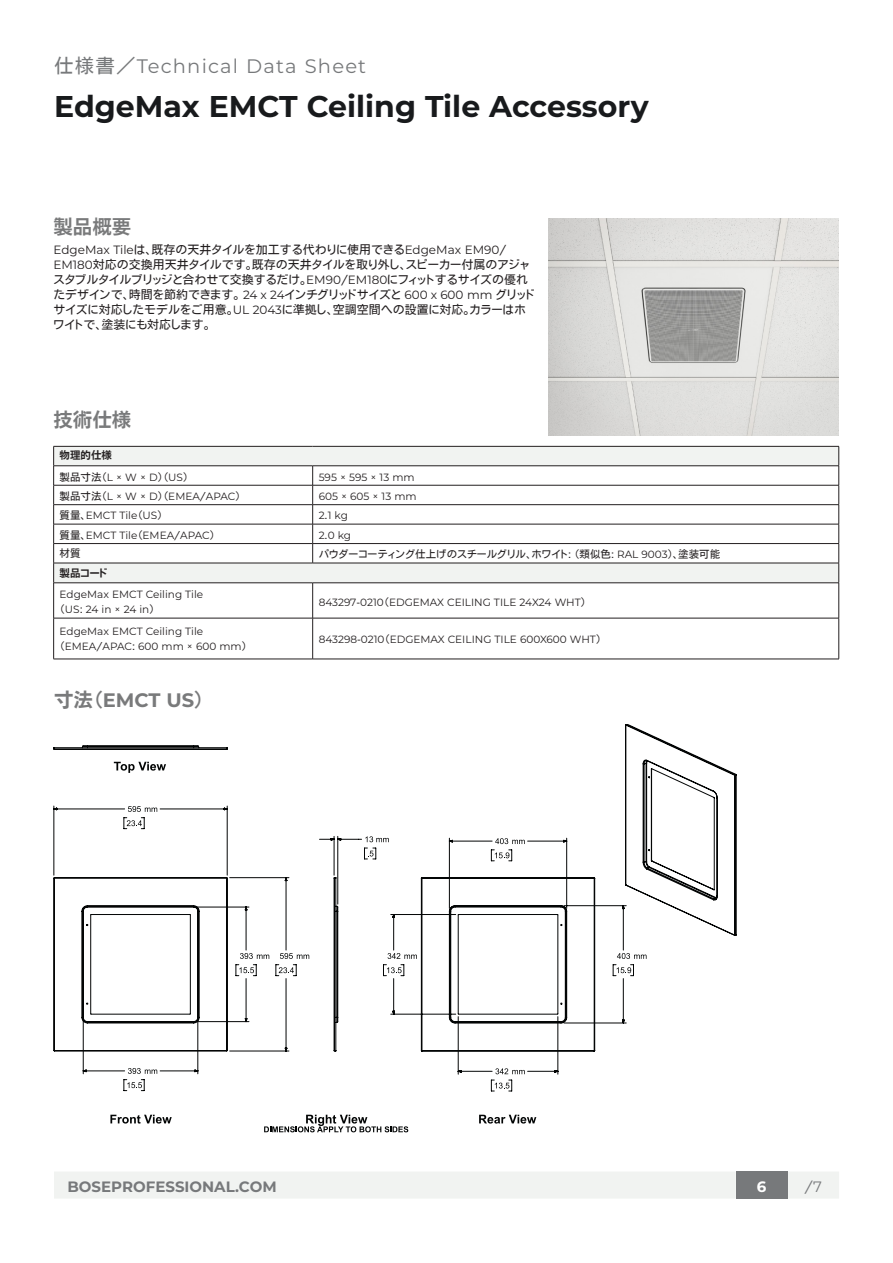
<style>
.page{position:relative;width:893px;height:1263px;background:#fff}
.page>*{position:absolute;margin:0;border:0;box-sizing:border-box;transform-origin:0 0}
.t1{font:700 30px "Montserrat";color:#181a1c}
.t2{font:19.5px "Montserrat";letter-spacing:.06em;color:#77797b}
.Subheads{font:700 19.5px "Montserrat";color:#797a7b}
.Text_Headers{font:19.5px "Motoya Ex Cedar W5 90 mskp RKSJ H";color:#797a7b}
.t3{font:700 15px "Montserrat";color:#77797b}
.t4{font:15px "Motoya Ex Cedar W3 90 mskp RKSJ H";color:#77797b}
.t5{font:700 15px "Montserrat";color:#fff}
.Text_Headers-2{font:12px/15px "Motoya Ex Cedar W3 90 mskp RKSJ H";color:#231f20}
.Text_Plain_Table_Cell{font:10.5px/15px "Montserrat";color:#231f20}
.Text_Plain_Table_Cell-2{font:10.5px "Motoya Ex Cedar W3 90 mskp RKSJ H";color:#231f20}
.Text_Table_Heading{font:10.5px "Motoya Ex Cedar W5 90 mskp RKSJ H";color:#231f20}
.s1{font-family:"Motoya Ex Cedar W3 90 mskp RKSJ H"}
.s2{font-family:"Montserrat"}
.s3{font-family:"Motoya Ex Cedar W5 90 mskp RKSJ H";font-weight:400}
</style>
<div class="page">
<div style="left:54px;top:1171px;width:785px;height:27px;background:#f1f3f1"></div>
<div style="left:736px;top:1171px;width:51px;height:27px;background:#77797b"></div>
<svg style="left:54px;top:447px;width:784px;height:135px"></svg>
<svg style="left:838px;top:447px;width:1px;height:135px"></svg>
<hr style="left:838px;top:583px;width:1px;height:35px;background:#231f20">
<hr style="left:838px;top:618px;width:1px;height:41px;background:#231f20">
<hr style="left:53px;top:446px;width:260px;height:1px;background:#231f20">
<hr style="left:313px;top:446px;width:526px;height:1px;background:#231f20">
<hr style="left:53px;top:465px;width:260px;height:1px;background:#231f20">
<hr style="left:313px;top:465px;width:526px;height:1px;background:#231f20">
<hr style="left:53px;top:485px;width:260px;height:1px;background:#231f20">
<hr style="left:313px;top:485px;width:526px;height:1px;background:#231f20">
<hr style="left:53px;top:504px;width:260px;height:1px;background:#231f20">
<hr style="left:313px;top:504px;width:526px;height:1px;background:#231f20">
<hr style="left:53px;top:524px;width:260px;height:1px;background:#231f20">
<hr style="left:313px;top:524px;width:526px;height:1px;background:#231f20">
<hr style="left:313px;top:543px;width:526px;height:1px;background:#231f20">
<svg style="left:312px;top:466px;width:1px;height:97px"></svg>
<hr style="left:313px;top:582px;width:526px;height:1px;background:#231f20">
<hr style="left:313px;top:618px;width:526px;height:1px;background:#231f20">
<hr style="left:313px;top:659px;width:526px;height:1px;background:#231f20">
<hr style="left:53px;top:543px;width:260px;height:1px;background:#231f20">
<hr style="left:53px;top:563px;width:260px;height:1px;background:#231f20">
<svg style="left:53px;top:446px;width:1px;height:136px"></svg>
<hr style="left:313px;top:563px;width:526px;height:1px;background:#231f20">
<hr style="left:53px;top:582px;width:260px;height:1px;background:#231f20">
<hr style="left:53px;top:583px;width:1px;height:35px;background:#231f20">
<hr style="left:312px;top:583px;width:1px;height:35px;background:#231f20">
<hr style="left:53px;top:618px;width:260px;height:1px;background:#231f20">
<hr style="left:53px;top:618px;width:1px;height:41px;background:#231f20">
<hr style="left:312px;top:618px;width:1px;height:41px;background:#231f20">
<hr style="left:53px;top:659px;width:260px;height:1px;background:#231f20">
<img style="left:549px;top:218px;width:289px;height:217px">
<svg style="left:110px;top:1115px;width:62px;height:8px"></svg>
<svg style="left:479px;top:1115px;width:57px;height:8px"></svg>
<svg style="left:264px;top:1115px;width:144px;height:17px"></svg>
<svg style="left:54px;top:724px;width:682px;height:235px"></svg>
<svg style="left:54px;top:806px;width:580px;height:285px"></svg>
<h2 class="t2" style="left:54px;top:53px;width:314px"><span class="s1">仕様書／</span>Technical Data Sheet</h2>
<p class="t1" style="left:54px;top:85px;width:596px">EdgeMax EMCT Ceiling Tile Accessory</p>
<p class="Text_Headers" style="left:53px;top:217px;width:80px">製品概要</p>
<p class="Text_Headers-2" style="left:53px;top:241px;width:483px"><span class="s2">EdgeMax Tile</span>は、既存の天井タイルを加工する代わりに使用できる<span class="s2">EdgeMax EM90</span>/ <span class="s2">EM180</span>対応の交換用天井タイルです。既存の天井タイルを取り外し、スピーカー付属のアジャスタブルタイルブリッジと合わせて交換するだけ。<span class="s2">EM90</span>/<span class="s2">EM180</span>にフィットするサイズの優れたデザインで、時間を節約できます。 <span class="s2">24 x 24</span>インチグリッドサイズと <span class="s2">600 x 600 mm</span> グリッドサイズに対応したモデルをご用意。<span class="s2">UL 2043</span>に準拠し、空調空間への設置に対応。カラーはホワイトで、塗装にも対応します。</p>
<p class="Text_Headers" style="left:53px;top:410px;width:80px">技術仕様</p>
<p class="Text_Table_Heading" style="left:60px;top:450px;width:54px">物理的仕様</p>
<p class="Text_Plain_Table_Cell-2" style="left:60px;top:471px;width:130px">製品寸法（<span class="s2">L × W × D</span>）（<span class="s2">US</span>）</p>
<p class="Text_Plain_Table_Cell" style="left:319px;top:469px;width:98px">595 × 595 × 13 mm</p>
<p class="Text_Plain_Table_Cell" style="left:60px;top:488px;width:183px"><span class="s1">製品寸法（</span>L × W × D<span class="s1">）（</span>EMEA<span class="s1">/</span>APAC<span class="s1">）</span></p>
<p class="Text_Plain_Table_Cell" style="left:319px;top:488px;width:100px">605 × 605 × 13 mm</p>
<p class="Text_Plain_Table_Cell" style="left:60px;top:508px;width:105px"><span class="s1">質量、</span>EMCT Tile<span class="s1">（</span>US<span class="s1">）</span></p>
<p class="Text_Plain_Table_Cell" style="left:319px;top:508px;width:31px">2<span class="s1">.</span>1 kg</p>
<p class="Text_Plain_Table_Cell" style="left:60px;top:527px;width:157px"><span class="s1">質量、</span>EMCT Tile<span class="s1">（</span>EMEA<span class="s1">/</span>APAC<span class="s1">）</span></p>
<p class="Text_Plain_Table_Cell" style="left:319px;top:527px;width:34px">2<span class="s1">.</span>0 kg</p>
<p class="Text_Plain_Table_Cell-2" style="left:60px;top:548px;width:22px">材質</p>
<p class="Text_Plain_Table_Cell-2" style="left:319px;top:549px;width:403px">パウダーコーティング仕上げのスチールグリル、ホワイト: （類似色: <span class="s2">RAL 9003</span>）、塗装可能</p>
<p class="Text_Table_Heading" style="left:60px;top:568px;width:49px">製品コード</p>
<p class="Text_Plain_Table_Cell" style="left:60px;top:586px;width:145px">EdgeMax EMCT Ceiling Tile<span class="s1">（</span>US<span class="s1">:</span> 24 in × 24 in<span class="s1">）</span></p>
<p class="Text_Plain_Table_Cell" style="left:319px;top:594px;width:269px">843297<span class="s1">-</span>0210<span class="s1">（</span>EDGEMAX CEILING TILE 24X24 WHT<span class="s1">）</span></p>
<p class="Text_Plain_Table_Cell" style="left:60px;top:624px;width:189px">EdgeMax EMCT Ceiling Tile<span class="s1">（</span>EMEA<span class="s1">/</span>APAC<span class="s1">:</span> 600 mm × 600 mm<span class="s1">）</span></p>
<p class="Text_Plain_Table_Cell" style="left:319px;top:631px;width:284px">843298<span class="s1">-</span>0210<span class="s1">（</span>EDGEMAX CEILING TILE 600X600 WHT<span class="s1">）</span></p>
<p class="Subheads" style="left:54px;top:686px;width:152px"><span class="s3">寸法（</span>EMCT US<span class="s3">）</span></p>
<h3 class="t3" style="left:68px;top:1176px;width:211px">BOSEPROFESSIONAL.COM</h3>
<h3 class="t5" style="left:757px;top:1176px;width:11px">6</h3>
<h3 class="t4" style="left:805px;top:1179px;width:19px">/<span class="s2">7</span></h3>
</div>
